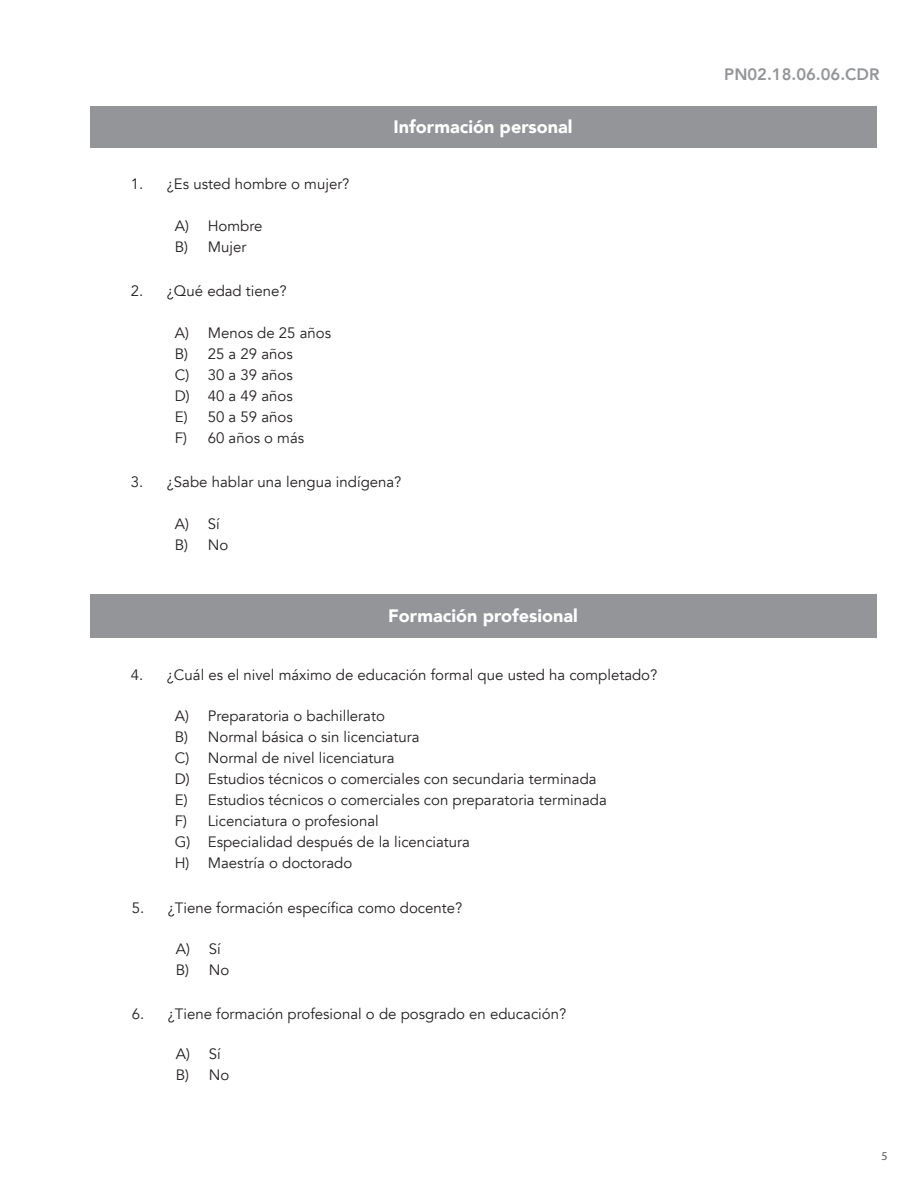
<style>
.page{position:relative;width:918px;height:1188px;background:#fff}
.page>*{position:absolute;margin:0;border:0;box-sizing:border-box;transform-origin:0 0}
.t1{font:900 18px "Avenir";color:#fff}
.t2{font:800 16.5px "Avenir";color:#939598}
.t3{font:15px/21px "Avenir";color:#231f20}
.t4{font:12px "Myriad Pro";color:#57585a}
</style>
<div class="page">
<div style="left:90px;top:107px;width:786px;height:41px;background:#939598"></div>
<div style="left:90px;top:594px;width:786px;height:44px;background:#939598"></div>
<p class="t3" style="left:131px;top:174px;width:220px">1. ¿Es usted hombre o mujer?</p>
<p class="t3" style="left:175px;top:216px;width:89px">A) Hombre<br>B) Mujer</p>
<p class="t3" style="left:131px;top:281px;width:158px">2. ¿Qué edad tiene?</p>
<p class="t3" style="left:175px;top:322px;width:158px">A) Menos de 25 años<br>B) 25 a 29 años<br>C) 30 a 39 años<br>D) 40 a 49 años<br>E) 50 a 59 años<br>F) 60 años o más</p>
<p class="t1" style="left:393px;top:112px;width:181px">Información personal</p>
<p class="t3" style="left:131px;top:471px;width:272px">3. ¿Sabe hablar una lengua indígena?</p>
<p class="t3" style="left:175px;top:514px;width:55px">A) Sí<br>B) No</p>
<p class="t1" style="left:388px;top:601px;width:191px">Formación profesional</p>
<p class="t3" style="left:131px;top:665px;width:528px">4. ¿Cuál es el nivel máximo de educación formal que usted ha completado?</p>
<p class="t3" style="left:175px;top:706px;width:434px">A) Preparatoria o bachillerato<br>B) Normal básica o sin licenciatura<br>C) Normal de nivel licenciatura<br>D) Estudios técnicos o comerciales con secundaria terminada E) Estudios técnicos o comerciales con preparatoria terminada F) Licenciatura o profesional<br>G) Especialidad después de la licenciatura<br>H) Maestría o doctorado</p>
<p class="t3" style="left:132px;top:898px;width:332px">5. ¿Tiene formación específica como docente?</p>
<p class="t3" style="left:176px;top:938px;width:55px">A) Sí<br>B) No</p>
<p class="t3" style="left:132px;top:1003px;width:436px">6. ¿Tiene formación profesional o de posgrado en educación?</p>
<p class="t3" style="left:176px;top:1043px;width:55px">A) Sí<br>B) No</p>
<p class="t2" style="left:724px;top:61px;width:157px">PN02.18.06.06.CDR</p>
<p class="t4" style="left:882px;top:1149px;width:8px">5</p>
</div>
